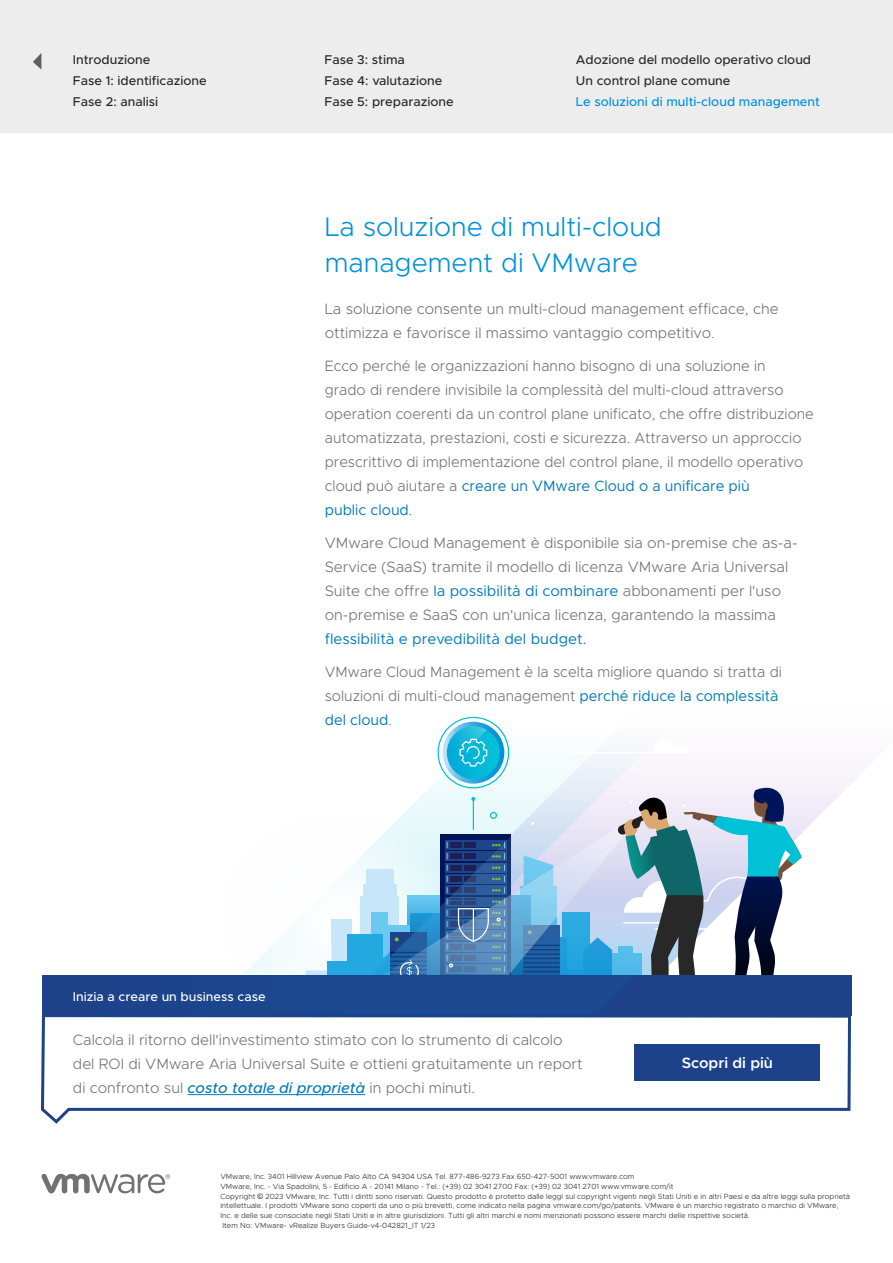
<style>
.page{position:relative;width:893px;height:1263px;background:#fff}
.page>*{position:absolute;margin:0;border:0;box-sizing:border-box;transform-origin:0 0}
.t1{font:300 27px/36px "Metropolis";color:#0091d9}
.t2{font:300 15px/24px "Metropolis";color:#717074}
.t3{font:15px "Metropolis";color:#007ab8}
.t4{font:600 15px "Metropolis";color:#fff}
.t5{font:500 12.75px/21px "Metropolis";color:#282828}
.t6{font:500 12.75px "Metropolis";color:#0091da}
.t7{font:500 12.75px "Metropolis";color:#fff}
.t8{font:300 7.5px/9.8px "Metropolis";color:#262626}
.s1{font-weight:400;color:#007ab8}
.s2{font-weight:500;font-style:italic;color:#007ab8}
.s3{font-family:"Arial";font-weight:400}
</style>
<div class="page">
<svg style="left:806px;top:771px;width:57px;height:218px"></svg>
<svg style="left:41px;top:1174px;width:129px;height:19px"></svg>
<div style="left:42px;top:975px;width:809px;height:41px;background:#1d428a"></div>
<svg style="left:243px;top:716px;width:563px;height:259px"></svg>
<svg style="left:41px;top:1013px;width:811px;height:111px"></svg>
<div style="left:635px;top:1044px;width:185px;height:37px;background:#1d428a"></div>
<hr style="left:188px;top:1094px;width:177px;height:1px;background:#007ab8">
<div style="left:0;top:0;width:893px;height:133px;background:#ededed"></div>
<svg style="left:33px;top:53px;width:8px;height:16px"></svg>
<p class="t5" style="left:73px;top:49px;width:135px">Introduzione<br>Fase 1: identificazione<br>Fase 2: analisi</p>
<p class="t5" style="left:324px;top:49px;width:131px">Fase 3: stima<br>Fase 4: valutazione<br>Fase 5: preparazione</p>
<p class="t5" style="left:576px;top:49px;width:237px">Adozione del modello operativo cloud<br>Un control plane comune</p>
<p class="t6" style="left:576px;top:94px;width:246px">Le soluzioni di multi-cloud management</p>
<h1 class="t1" style="left:325px;top:208px;width:339px">La soluzione di multi-cloud management di VMware</h1>
<p class="t2" style="left:325px;top:296px;width:455px">La soluzione consente un multi-cloud management efficace, che ottimizza e favorisce il massimo vantaggio competitivo.</p>
<p class="t2" style="left:325px;top:353px;width:491px">Ecco perché le organizzazioni hanno bisogno di una soluzione in<br>grado di rendere invisibile la complessità del multi-cloud attraverso operation coerenti da un control plane unificato, che offre distribuzione automatizzata, prestazioni, costi e sicurezza. Attraverso un approccio prescrittivo di implementazione del control plane, il modello operativo cloud può aiutare a <span class="s1">creare un VMware Cloud o a unificare più<br>public cloud</span>.</p>
<p class="t2" style="left:325px;top:530px;width:474px">VMware Cloud Management è disponibile sia on-premise che as-a-Service (SaaS) tramite il modello di licenza VMware Aria Universal Suite che offre <span class="s1">la possibilità di combinare</span> abbonamenti per l'uso on-premise e SaaS con un'unica licenza, garantendo la massima</p>
<p class="t3" style="left:325px;top:629px;width:263px">flessibilità e prevedibilità del budget.</p>
<p class="t2" style="left:325px;top:659px;width:459px">VMware Cloud Management è la scelta migliore quando si tratta di soluzioni di multi-cloud management <span class="s1">perché riduce la complessità del cloud</span>.</p>
<p class="t7" style="left:73px;top:988px;width:194px">Inizia a creare un business case</p>
<p class="t2" style="left:73px;top:1027px;width:511px">Calcola il ritorno dell'investimento stimato con lo strumento di calcolo del ROI di VMware Aria Universal Suite e ottieni gratuitamente un report di confronto sul <span class="s2">costo totale di proprietà</span> in pochi minuti.</p>
<p class="t4" style="left:682px;top:1053px;width:93px">Scopri di più</p>
<p class="t8" style="left:220px;top:1171px;width:631px">VMware, Inc. 3401 Hillview Avenue Palo Alto CA 94304 USA Tel. 877-486-9273 Fax 650-427-5001 www.vmware.com<br>VMware, Inc. - Via Spadolini, 5 - Edificio A - 20141 Milano - Tel.: (+39) 02 3041 2700 Fax: (+39) 02 3041 2701 www.vmware.com/it<br>Copyright <span class="s3">©</span> 2023 VMware, Inc. Tutti i diritti sono riservati. Questo prodotto è protetto dalle leggi sul copyright vigenti negli Stati Uniti e in altri Paesi e da altre leggi sulla proprietà intellettuale. I prodotti VMware sono coperti da uno o più brevetti, come indicato nella pagina vmware.com/go/patents. VMware è un marchio registrato o marchio di VMware, Inc. e delle sue consociate negli Stati Uniti e in altre giurisdizioni. Tutti gli altri marchi e nomi menzionati possono essere marchi delle rispettive società.<br>Item No: VMware- vRealize Buyers Guide-v4-042821_IT 1/23</p>
</div>
